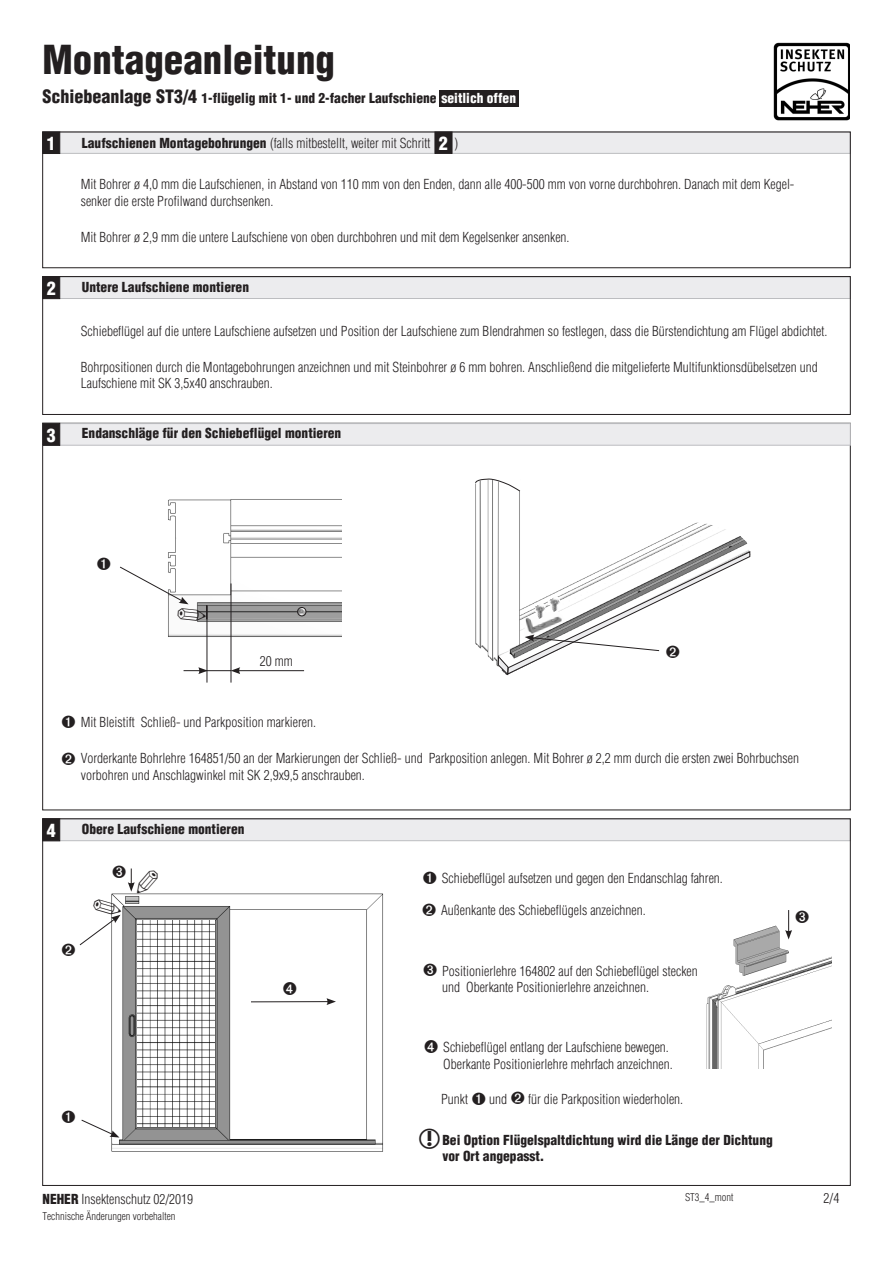
<style>
.page{position:relative;width:893px;height:1263px;background:#fff}
.page>*{position:absolute;margin:0;border:0;box-sizing:border-box;transform-origin:0 0}
.Überschriften{font:900 condensed 39px "Helvetica";color:#231f20}
.Überschriften-2{font:900 condensed 18px "Helvetica";color:#fff}
.Zubehör-Werkzeug{font:300 condensed 13.5px/16.2px "Helvetica";color:#231f20}
.Überschriften-3{font:900 condensed 13.5px "Helvetica";color:#231f20}
.Zubehör-Werkzeug-2{font:900 condensed 13.5px/16.2px "Helvetica";color:#231f20}
.Überschriften-4{font:300 condensed 13.5px "Helvetica";color:#231f20}
.Zubehör-Werkzeug-3{font:300 condensed 10.5px "Helvetica";color:#231f20}
.s1{font-size:18px}
.s2{color:#fff}
.s3{font-weight:900}
</style>
<div class="page">
<img style="left:773px;top:43px;width:77px;height:78px">
<hr style="left:341px;top:499px;width:1px;height:136px;background:#231f20">
<img style="left:168px;top:499px;width:173px;height:147px">
<hr style="left:207px;top:606px;width:1px;height:77px;background:#231f20">
<hr style="left:238px;top:670px;width:66px;height:1px;background:#231f20">
<svg style="left:184px;top:667px;width:56px;height:7px"></svg>
<hr style="left:231px;top:583px;width:1px;height:100px;background:#231f20">
<svg style="left:298px;top:607px;width:8px;height:8px"></svg>
<div style="left:297px;top:607px;width:9px;height:9px;border:1px solid #231f20;border-radius:50%"></div>
<div style="left:43px;top:132px;width:807px;height:21px;background:#ececee"></div>
<div style="left:43px;top:132px;width:807px;height:22px;border:1px solid #bcbdc0"></div>
<div style="left:43px;top:132px;width:17px;height:22px;background:#231f20;border:1px solid #231f20"></div>
<div style="left:435px;top:132px;width:17px;height:22px;background:#231f20"></div>
<div style="left:43px;top:277px;width:807px;height:22px;background:#ececee;border:1px solid #bcbdc0"></div>
<div style="left:43px;top:276px;width:17px;height:23px;background:#231f20;border:1px solid #231f20"></div>
<div style="left:43px;top:423px;width:807px;height:22px;background:#ececee;border:1px solid #bcbdc0"></div>
<div style="left:43px;top:423px;width:17px;height:22px;background:#231f20;border:1px solid #231f20"></div>
<div style="left:43px;top:819px;width:807px;height:22px;background:#ececee;border:1px solid #bcbdc0"></div>
<div style="left:43px;top:819px;width:17px;height:22px;background:#231f20;border:1px solid #231f20"></div>
<img style="left:111px;top:893px;width:272px;height:259px">
<svg style="left:81px;top:1119px;width:38px;height:18px"></svg>
<img style="left:138px;top:921px;width:76px;height:205px">
<hr style="left:251px;top:1001px;width:78px;height:1px;background:#231f20">
<svg style="left:326px;top:998px;width:10px;height:7px"></svg>
<img style="left:706px;top:925px;width:125px;height:143px">
<div style="left:43px;top:276px;width:807px;height:139px;border:1px solid #231f20"></div>
<div style="left:43px;top:132px;width:807px;height:136px;border:1px solid #231f20"></div>
<div style="left:439px;top:90px;width:80px;height:17px;background:#231f20"></div>
<svg style="left:120px;top:566px;width:88px;height:61px"></svg>
<svg style="left:283px;top:983px;width:13px;height:12px"></svg>
<svg style="left:79px;top:868px;width:80px;height:88px"></svg>
<svg style="left:475px;top:478px;width:276px;height:197px"></svg>
<svg style="left:785px;top:910px;width:24px;height:29px"></svg>
<p class="Überschriften" style="left:43px;top:36px;width:294px">Montageanleitung</p>
<p class="Überschriften-3" style="left:43px;top:90px;width:475px"><span class="s1">Schiebeanlage ST3/4</span> 1-flügelig mit 1- und 2-facher Laufschiene <span class="s2">seitlich offen</span></p>
<p class="Überschriften-2" style="left:47px;top:132px;width:10px">1</p>
<p class="Überschriften-4" style="left:82px;top:135px;width:350px"><span class="s3">Laufschienen Montagebohrungen</span> (falls mitbestellt, weiter mit Schritt</p>
<p class="Überschriften-4" style="left:455px;top:135px;width:5px">)</p>
<p class="Überschriften-2" style="left:439px;top:132px;width:10px">2</p>
<p class="Zubehör-Werkzeug" style="left:81px;top:176px;width:715px">Mit Bohrer ø 4,0 mm die Laufschienen, in Abstand von 110 mm von den Enden, dann alle 400-500 mm von vorne durchbohren. Danach mit dem Kegel&shy;senker die erste Profilwand durchsenken.</p>
<p class="Zubehör-Werkzeug" style="left:81px;top:229px;width:490px">Mit Bohrer ø 2,9 mm die untere Laufschiene von oben durchbohren und mit dem Kegelsenker ansenken.</p>
<p class="Überschriften-2" style="left:47px;top:277px;width:10px">2</p>
<p class="Überschriften-3" style="left:82px;top:278px;width:169px">Untere Laufschiene montieren</p>
<p class="Zubehör-Werkzeug" style="left:81px;top:323px;width:748px">Schiebeflügel auf die untere Laufschiene aufsetzen und Position der Laufschiene zum Blendrahmen so festlegen, dass die Bürstendichtung am Flügel abdichtet.</p>
<p class="Zubehör-Werkzeug" style="left:81px;top:359px;width:738px">Bohrpositionen durch die Montagebohrungen anzeichnen und mit Steinbohrer ø 6 mm bohren. Anschließend die mitgelieferte Multifunktionsdübelsetzen und<br>Laufschiene mit SK 3,5x40 anschrauben.</p>
<p class="Überschriften-2" style="left:47px;top:424px;width:11px">3</p>
<p class="Überschriften-3" style="left:82px;top:425px;width:261px">Endanschläge für den Schiebeflügel montieren</p>
<p class="Zubehör-Werkzeug" style="left:260px;top:652px;width:34px">20 mm</p>
<p class="Zubehör-Werkzeug" style="left:81px;top:714px;width:237px">Mit Bleistift Schließ- und Parkposition markieren.</p>
<p class="Zubehör-Werkzeug" style="left:81px;top:750px;width:720px">Vorderkante Bohrlehre 164851/50 an der Markierungen der Schließ- und Parkposition anlegen. Mit Bohrer ø 2,2 mm durch die ersten zwei Bohrbuchsen vorbohren und Anschlagwinkel mit SK 2,9x9,5 anschrauben.</p>
<p class="Überschriften-2" style="left:47px;top:819px;width:10px">4</p>
<p class="Überschriften-3" style="left:82px;top:820px;width:164px">Obere Laufschiene montieren</p>
<p class="Zubehör-Werkzeug" style="left:43px;top:1191px;width:152px"><span class="s3">NEHER</span> Insektenschutz 02/2019</p>
<p class="Zubehör-Werkzeug-3" style="left:43px;top:1210px;width:134px">Technische Änderungen vorbehalten</p>
<p class="Zubehör-Werkzeug" style="left:442px;top:870px;width:283px">Schiebeflügel aufsetzen und gegen den Endanschlag fahren.</p>
<p class="Zubehör-Werkzeug" style="left:441px;top:902px;width:206px">Außenkante des Schiebeflügels anzeichnen.</p>
<p class="Zubehör-Werkzeug" style="left:442px;top:963px;width:257px">Positionierlehre 164802 auf den Schiebeflügel stecken und Oberkante Positionierlehre anzeichnen.</p>
<p class="Zubehör-Werkzeug" style="left:443px;top:1039px;width:231px">Schiebeflügel entlang der Laufschiene bewegen.<br>Oberkante Positionierlehre mehrfach anzeichnen.</p>
<p class="Zubehör-Werkzeug" style="left:441px;top:1091px;width:28px">Punkt</p>
<p class="Zubehör-Werkzeug" style="left:489px;top:1091px;width:19px">und</p>
<p class="Zubehör-Werkzeug" style="left:528px;top:1091px;width:157px">für die Parkposition wiederholen.</p>
<p class="Zubehör-Werkzeug-2" style="left:442px;top:1131px;width:332px">Bei Option Flügelspaltdichtung wird die Länge der Dichtung vor Ort angepasst.</p>
<p class="Zubehör-Werkzeug-3" style="left:685px;top:1190px;width:50px">ST3_4_mont</p>
<p class="Zubehör-Werkzeug" style="left:824px;top:1190px;width:17px">2/4</p>
</div>
